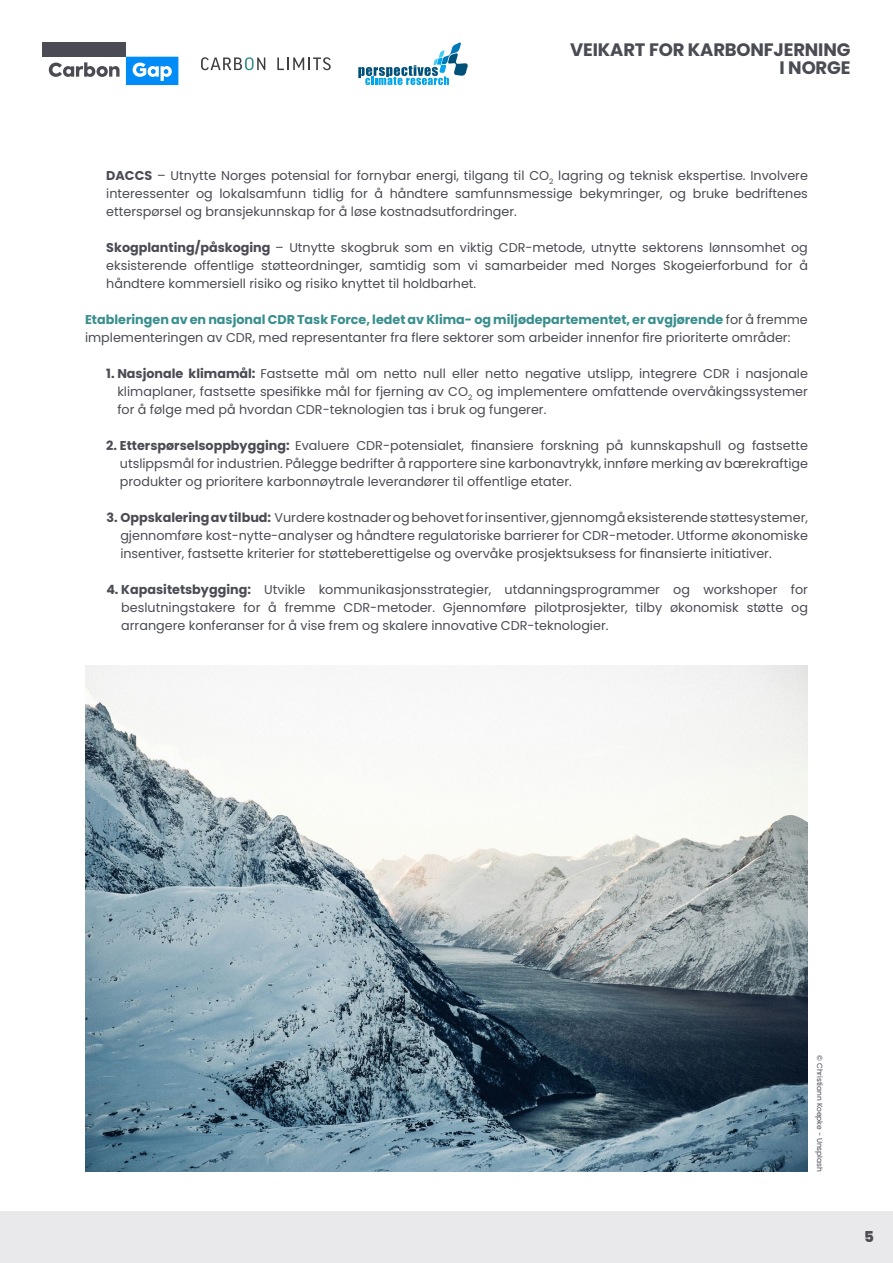
<style>
.page{position:relative;width:893px;height:1263px;background:#fff}
.page>*{position:absolute;margin:0;border:0;box-sizing:border-box;transform-origin:0 0}
.t1{font:700 18px/18px "Poppins";letter-spacing:-.01em;color:#4a4b53}
.t2{font:800 15px "Poppins";color:#4a4b53}
.t3{font:12.75px/18px "Poppins";color:#4a4b53;text-align:justify}
.t4{font:7.5px "Poppins";letter-spacing:-.01em;color:#4a4b53}
.s1{font-weight:700}
.s2{font-weight:700;color:#398e8e}
</style>
<div class="page">
<div style="left:0;top:1212px;width:893px;height:51px;background:#e9e8ea"></div>
<img style="left:85px;top:665px;width:723px;height:506px">
<div style="left:43px;top:43px;width:83px;height:14px;background:#4a4b53"></div>
<svg style="left:49px;top:62px;width:71px;height:15px"></svg>
<svg style="left:126px;top:57px;width:52px;height:28px"></svg>
<div style="left:170px;top:57px;width:8px;height:8px;background:#008bf6"></div>
<svg style="left:201px;top:57px;width:64px;height:13px"></svg>
<svg style="left:277px;top:57px;width:54px;height:13px"></svg>
<svg style="left:358px;top:42px;width:110px;height:43px"></svg>
<h1 class="t1" style="left:779px;top:41px;width:71px;text-indent:-209px">Veikart for karbonfjerning iNorge</h1>
<p class="t3" style="left:106px;top:167px;width:703px"><span class="s1">DACCS</span> – Utnytte Norges potensial for fornybar energi, tilgang til CO<sub>2</sub> lagring og teknisk ekspertise. Involvere interessenter og lokalsamfunn tidlig for å håndtere samfunnsmessige bekymringer, og bruke bedriftenes etterspørsel og bransjekunnskap for å løse kostnadsutfordringer.</p>
<p class="t3" style="left:106px;top:239px;width:703px"><span class="s1">Skogplanting/påskoging</span> – Utnytte skogbruk som en viktig CDR-metode, utnytte sektorens lønnsomhet og eksisterende offentlige støtteordninger, samtidig som vi samarbeider med Norges Skogeierforbund for å håndtere kommersiell risiko og risiko knyttet til holdbarhet.</p>
<p class="t3" style="left:85px;top:311px;width:724px"><span class="s2">Etableringen av en nasjonal CDR Task Force, ledet av Klima- og miljødepartementet, er avgjørende</span> for å fremme implementeringen av CDR, med representanter fra flere sektorer som arbeider innenfor fire prioriterte områder:</p>
<p class="t3" style="left:117px;top:365px;width:692px;text-indent:-11px"><span class="s1">1. Nasjonale klimamål:</span> Fastsette mål om netto null eller netto negative utslipp, integrere CDR i nasjonale klimaplaner, fastsette spesifikke mål for fjerning av CO<sub>2</sub> og implementere omfattende overvåkingssystemer for å følge med på hvordan CDR-teknologien tas i bruk og fungerer.</p>
<p class="t3" style="left:120px;top:437px;width:690px;text-indent:-14px"><span class="s1">2. Etterspørselsoppbygging:</span> Evaluere CDR-potensialet, finansiere forskning på kunnskapshull og fastsette utslippsmål for industrien. Pålegge bedrifter å rapportere sine karbonavtrykk, innføre merking av bærekraftige produkter og prioritere karbonnøytrale leverandører til offentlige etater.</p>
<p class="t3" style="left:120px;top:509px;width:689px;text-indent:-14px"><span class="s1">3. Oppskalering av tilbud:</span> Vurdere kostnader og behovet for insentiver, gjennomgå eksisterende støttesystemer, gjennomføre kost-nytte-analyser og håndtere regulatoriske barrierer for CDR-metoder. Utforme økonomiske insentiver, fastsette kriterier for støtteberettigelse og overvåke prosjektsuksess for finansierte initiativer.</p>
<p class="t3" style="left:121px;top:581px;width:688px;text-indent:-15px"><span class="s1">4. Kapasitetsbygging:</span> Utvikle kommunikasjonsstrategier, utdanningsprogrammer og workshoper for beslutningstakere for å fremme CDR-metoder. Gjennomføre pilotprosjekter, tilby økonomisk støtte og arrangere konferanser for å vise frem og skalere innovative CDR-teknologier.</p>
<p class="t4" style="left:824px;top:1055px;width:118px;rotate:90deg">© Christiann Koepke - Unsplash</p>
<p class="t2" style="left:864px;top:1228px;width:11px">5</p>
</div>
